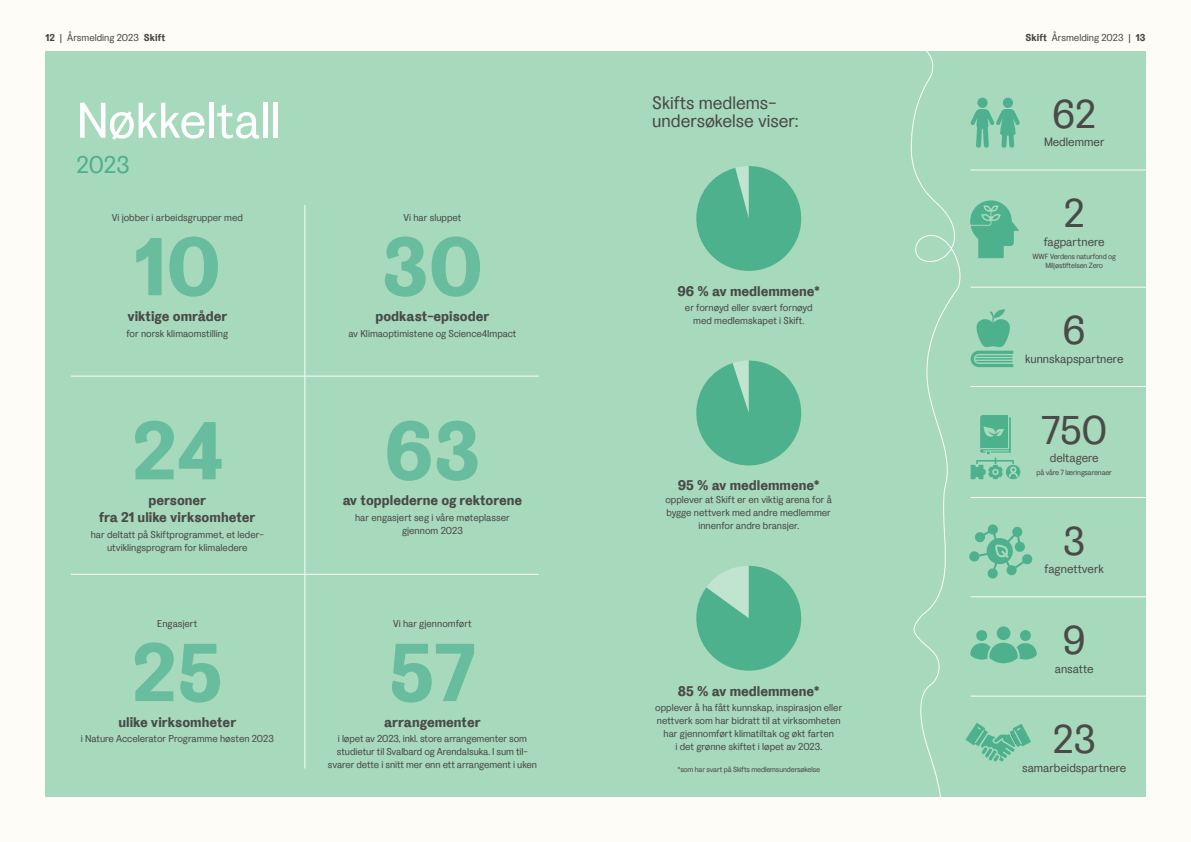
<style>
.page{position:relative;width:1191px;height:842px;background:#fff}
.page>*{position:absolute;margin:0;border:0;box-sizing:border-box;transform-origin:0 0}
.t1{font:800 81.8px "La Fabrique";color:#69bd9f}
.t2{font:50px "La Fabrique";color:#fff}
.t3{font:40px "La Fabrique";color:#4a4a49}
.t4{font:24px "La Fabrique";color:#4eb18e}
.t5{font:18px/18px "La Fabrique";color:#4a4a49}
.t6{font:800 14px/17px "La Fabrique";color:#4a4a49;text-align:center}
.t7{font:12px "La Fabrique";color:#4a4a49}
.t8{font:10px/13px "La Fabrique";color:#4a4a49;text-align:center}
.t9{font:7.5px/9px "La Fabrique";letter-spacing:-.02em;color:#4a4a49;text-align:center}
.s1{font-weight:800}
</style>
<div class="page">
<div style="left:0;top:0;width:595px;height:842px;background:#fdfcf6"></div>
<div style="left:595px;top:0;width:596px;height:842px;background:#fdfcf6"></div>
<div style="left:45px;top:51px;width:550px;height:746px;background:#a7d9bc"></div>
<div style="left:595px;top:51px;width:550px;height:746px;background:#a7d9bc"></div>
<svg style="left:970px;top:98px;width:50px;height:50px"></svg>
<hr style="left:970px;top:287px;width:218px;height:1px;background:#fdfcf6">
<hr style="left:970px;top:497px;width:218px;height:1px;background:#fdfcf6">
<hr style="left:970px;top:170px;width:218px;height:1px;background:#fdfcf6">
<hr style="left:970px;top:386px;width:218px;height:1px;background:#fdfcf6">
<hr style="left:970px;top:596px;width:218px;height:1px;background:#fdfcf6">
<hr style="left:970px;top:696px;width:218px;height:1px;background:#fdfcf6">
<svg style="left:910px;top:51px;width:51px;height:746px"></svg>
<svg style="left:696px;top:566px;width:105px;height:105px"></svg>
<svg style="left:696px;top:166px;width:105px;height:105px"></svg>
<hr style="left:71px;top:376px;width:468px;height:1px;background:#fdfcf6">
<hr style="left:71px;top:574px;width:468px;height:1px;background:#fdfcf6">
<hr style="left:304px;top:205px;width:1px;height:563px;background:#fdfcf6">
<svg style="left:969px;top:524px;width:63px;height:54px"></svg>
<svg style="left:970px;top:201px;width:48px;height:57px"></svg>
<svg style="left:970px;top:309px;width:43px;height:58px"></svg>
<svg style="left:965px;top:723px;width:66px;height:39px"></svg>
<svg style="left:970px;top:626px;width:66px;height:37px"></svg>
<svg style="left:970px;top:415px;width:50px;height:65px"></svg>
<svg style="left:696px;top:361px;width:105px;height:104px"></svg>
<p class="t8" style="left:45px;top:31px;width:121px"><span class="s1">12</span> | Årsmelding 2023 <span class="s1">Skift</span></p>
<p class="t8" style="left:1025px;top:31px;width:121px"><span class="s1">Skift</span> Årsmelding 2023 | <span class="s1">13</span></p>
<h2 class="t2" style="left:77px;top:89px;width:206px">Nøkkeltall</h2>
<h3 class="t4" style="left:77px;top:150px;width:55px">2023</h3>
<p class="t8" style="left:112px;top:211px;width:133px">Vi jobber i arbeidsgrupper med</p>
<h1 class="t1" style="left:134px;top:216px;width:88px">10</h1>
<h3 class="t6" style="left:127px;top:308px;width:101px">viktige områder</h3>
<p class="t8" style="left:126px;top:326px;width:103px">for norsk klimaomstilling</p>
<h1 class="t1" style="left:132px;top:400px;width:92px">24</h1>
<h3 class="t6" style="left:99px;top:492px;width:158px">personer<br>fra 21 ulike virksomheter</h3>
<p class="t8" style="left:91px;top:528px;width:174px">har deltatt på Skiftprogrammet, et leder&shy;utviklingsprogram for klimaledere</p>
<p class="t8" style="left:157px;top:617px;width:42px">Engasjert</p>
<h1 class="t1" style="left:132px;top:621px;width:93px">25</h1>
<h3 class="t6" style="left:118px;top:714px;width:119px">ulike virksomheter</h3>
<p class="t8" style="left:81px;top:732px;width:195px">i Nature Accelerator Programme høsten 2023</p>
<p class="t8" style="left:403px;top:211px;width:60px">Vi har sluppet</p>
<h1 class="t1" style="left:382px;top:216px;width:103px">30</h1>
<h3 class="t6" style="left:375px;top:308px;width:116px">podkast-episoder</h3>
<p class="t8" style="left:348px;top:326px;width:169px">av Klimaoptimistene og Science4Impact</p>
<h1 class="t1" style="left:384px;top:400px;width:98px">63</h1>
<h3 class="t6" style="left:343px;top:492px;width:181px">av topplederne og rektorene</h3>
<p class="t8" style="left:355px;top:511px;width:156px">har engasjert seg i våre møteplasser gjennom 2023</p>
<p class="t8" style="left:393px;top:617px;width:80px">Vi har gjennomført</p>
<h1 class="t1" style="left:389px;top:621px;width:88px">57</h1>
<h3 class="t6" style="left:384px;top:714px;width:98px">arrangementer</h3>
<p class="t8" style="left:328px;top:732px;width:210px">i løpet av 2023, inkl. store arrangementer som studietur til Svalbard og Arendalsuka. I sum til&shy;svarer dette i snitt mer enn ett arrangement i uken</p>
<h3 class="t5" style="left:652px;top:94px;width:148px">Skifts medlems&shy;undersøkelse viser:</h3>
<h3 class="t3" style="left:1052px;top:89px;width:45px">62</h3>
<p class="t7" style="left:1044px;top:135px;width:62px">Medlemmer</p>
<h3 class="t6" style="left:677px;top:283px;width:144px">96 % av medlemmene*</h3>
<p class="t8" style="left:685px;top:301px;width:129px">er fornøyd eller svært fornøyd med medlemskapet i Skift.</p>
<h3 class="t6" style="left:678px;top:477px;width:143px">95 % av medlemmene*</h3>
<p class="t8" style="left:665px;top:493px;width:168px">opplever at Skift er en viktig arena for å bygge nettverk med andre medlemmer innenfor andre bransjer.</p>
<h3 class="t6" style="left:678px;top:683px;width:143px">85 % av medlemmene*</h3>
<p class="t8" style="left:655px;top:701px;width:189px">opplever å ha fått kunnskap, inspirasjon eller nettverk som har bidratt til at virksomheten har gjennomført klimatiltak og økt farten<br>i det grønne skiftet i løpet av 2023.</p>
<p class="t9" style="left:677px;top:765px;width:144px">*som har svart på Skifts medlemsundersøkelse</p>
<h3 class="t3" style="left:1063px;top:189px;width:23px">2</h3>
<p class="t7" style="left:1043px;top:234px;width:62px">fagpartnere</p>
<p class="t9" style="left:1032px;top:252px;width:85px">WWF Verdens naturfond og<br>Miljøstiftelsen Zero</p>
<h3 class="t3" style="left:1063px;top:306px;width:24px">6</h3>
<p class="t7" style="left:1025px;top:351px;width:100px">kunnskapspartnere</p>
<h3 class="t3" style="left:1041px;top:405px;width:67px">750</h3>
<p class="t7" style="left:1049px;top:451px;width:50px">deltagere</p>
<p class="t9" style="left:1036px;top:468px;width:77px">på våre 7 læringsarenaer</p>
<h3 class="t3" style="left:1063px;top:516px;width:23px">3</h3>
<p class="t7" style="left:1044px;top:562px;width:61px">fagnettverk</p>
<h3 class="t3" style="left:1063px;top:615px;width:24px">9</h3>
<p class="t7" style="left:1054px;top:661px;width:40px">ansatte</p>
<h3 class="t3" style="left:1052px;top:715px;width:45px">23</h3>
<p class="t7" style="left:1022px;top:760px;width:106px">samarbeidspartnere</p>
</div>
